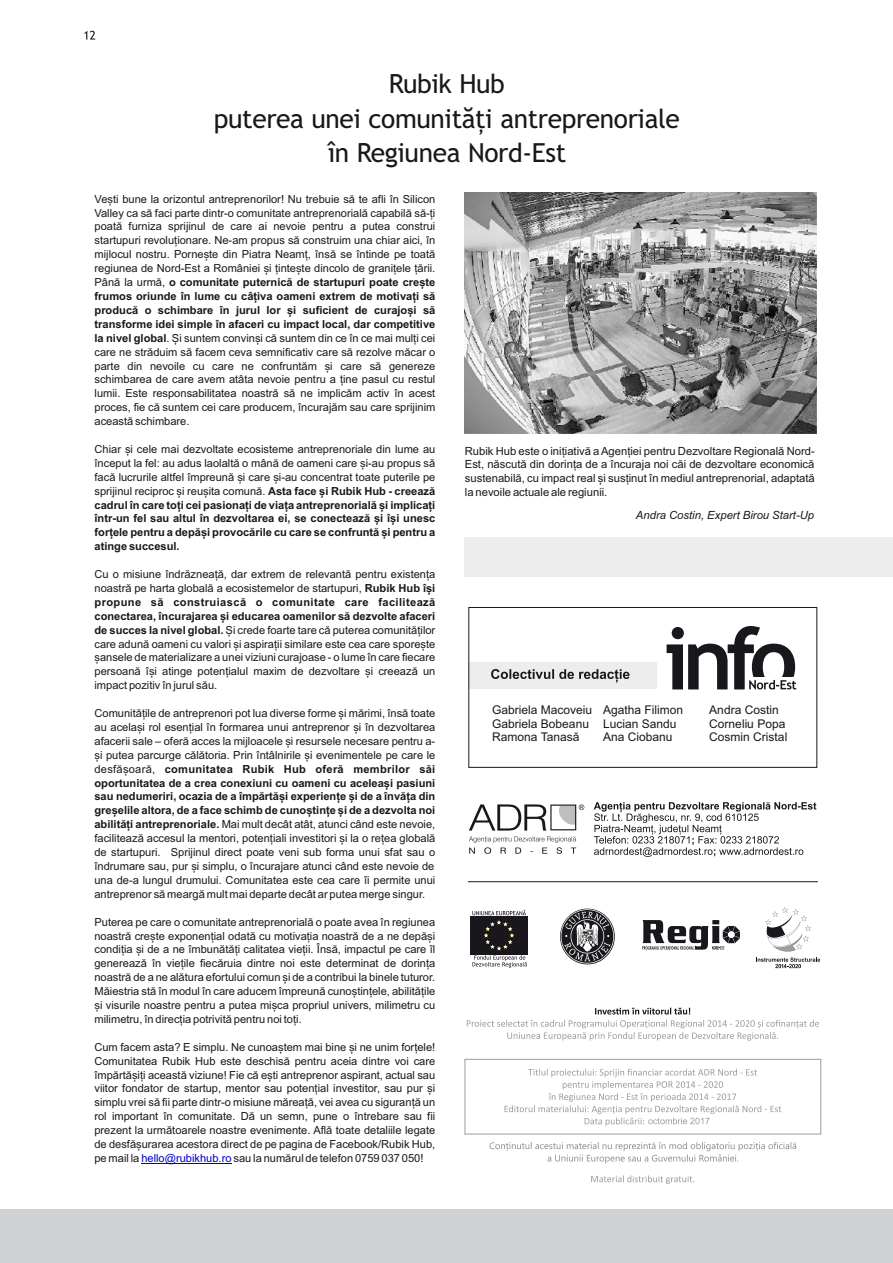
<style>
.page{position:relative;width:893px;height:1263px;background:#fff}
.page>*{position:absolute;margin:0;border:0;box-sizing:border-box;transform-origin:0 0}
.t1{font:26.25px/34.3px "Trebuchet MS";letter-spacing:-.015em;color:#1a171c;text-align:center}
.t2{font:12px/13.4px "Arial";color:#1a171c}
.t3{font:11.25px/14px "Arial";color:#1a171c;text-align:justify}
.t4{font:italic 11.25px "Arial";color:#1a171c}
.t5{font:11.1px/14px "Arial";color:#1a171c;text-align:justify}
.t6{font:700 11.1px/14px "Arial";color:#1a171c;text-align:justify}
.s1{font-weight:700}
.s2{font-weight:400}
.s3{color:#0000c8}
</style>
<div class="page">
<div style="left:0;top:1209px;width:893px;height:54px;background:#d0d1d2"></div>
<svg style="left:84px;top:31px;width:11px;height:9px"></svg>
<div style="left:465px;top:537px;width:428px;height:40px;background:#ededee"></div>
<svg style="left:469px;top:836px;width:107px;height:18px"></svg>
<svg style="left:469px;top:804px;width:115px;height:26px"></svg>
<div style="left:469px;top:662px;width:188px;height:26px;background:#ededee"></div>
<svg style="left:491px;top:669px;width:138px;height:14px"></svg>
<svg style="left:667px;top:626px;width:129px;height:63px"></svg>
<div style="left:468px;top:607px;width:349px;height:161px;border:1px solid #1a171c"></div>
<svg style="left:594px;top:802px;width:222px;height:55px"></svg>
<hr style="left:468px;top:881px;width:350px;height:1px;background:#1a171c">
<svg style="left:595px;top:1007px;width:95px;height:7px"></svg>
<svg style="left:591px;top:1175px;width:103px;height:9px"></svg>
<div style="left:470px;top:916px;width:58px;height:38px;background:#1a171c"></div>
<svg style="left:472px;top:910px;width:55px;height:58px"></svg>
<svg style="left:560px;top:908px;width:55px;height:57px"></svg>
<svg style="left:756px;top:907px;width:64px;height:61px"></svg>
<svg style="left:642px;top:920px;width:98px;height:30px"></svg>
<div style="left:465px;top:1059px;width:356px;height:75px;border:1px solid #9c9d9f"></div>
<hr style="left:141px;top:1163px;width:91px;height:1px;background:#0000c8">
<img style="left:465px;top:193px;width:351px;height:241px">
<svg style="left:467px;top:1020px;width:352px;height:106px"></svg>
<svg style="left:490px;top:1142px;width:306px;height:21px"></svg>
<h1 class="t1" style="left:214px;top:69px;width:467px">Rubik Hub<br>puterea unei comunități antreprenoriale în Regiunea Nord-Est</h1>
<p class="t5" style="left:95px;top:193px;width:342px">Vești bune la orizontul antreprenorilor! Nu trebuie să te afli în Silicon Valley ca să faci parte dintr-o comunitate antreprenorială capabilă să-ți poată furniza sprijinul de care ai nevoie pentru a putea construi startupuri revoluționare. Ne-am propus să construim una chiar aici, în mijlocul nostru. Pornește din Piatra Neamț, însă se întinde pe toată regiunea de Nord-Est a României și țintește dincolo de granițele țării.<br>Până la urmă, <span class="s1">o comunitate puternică de startupuri poate crește frumos oriunde în lume cu câțiva oameni extrem de motivați să producă o schimbare în jurul lor și suficient de curajoși să transforme idei simple în afaceri cu impact local, dar competitive la nivel global</span>. Și suntem convinși că suntem din ce în ce mai mulți cei care ne străduim să facem ceva semnificativ care să rezolve măcar o parte din nevoile cu care ne confruntăm și care să genereze schimbarea de care avem atâta nevoie pentru a ține pasul cu restul lumii. Este responsabilitatea noastră să ne implicăm activ în acest proces, fie că suntem cei care producem, încurajăm sau care sprijinim această schimbare.</p>
<p class="t6" style="left:95px;top:443px;width:342px"><span class="s2">Chiar și cele mai dezvoltate ecosisteme antreprenoriale din lume au început la fel: au adus laolaltă o mână de oameni care și-au propus să facă lucrurile altfel împreună și care și-au concentrat toate puterile pe sprijinul reciproc și reușita comună.</span> Asta face și Rubik Hub - creează cadrul în care toți cei pasionați de viața antreprenorială și implicați într-un fel sau altul în dezvoltarea ei, se conectează și își unesc forțele pentru a depăși provocările cu care se confruntă și pentru a atinge succesul.</p>
<p class="t5" style="left:95px;top:568px;width:342px">Cu o misiune îndrăzneață, dar extrem de relevantă pentru existența noastră pe harta globală a ecosistemelor de startupuri, <span class="s1">Rubik Hub își propune să construiască o comunitate care facilitează conectarea, încurajarea și educarea oamenilor să dezvolte afaceri de succes la nivel global.</span> Și crede foarte tare că puterea comunităților care adună oameni cu valori și aspirații similare este cea care sporește șansele de materializare a unei viziuni curajoase - o lume în care fiecare persoană își atinge potențialul maxim de dezvoltare și creează un impact pozitiv în jurul său.</p>
<p class="t5" style="left:94px;top:707px;width:342px">Comunitățile de antreprenori pot lua diverse forme și mărimi, însă toate au același rol esențial în formarea unui antreprenor și în dezvoltarea afacerii sale – oferă acces la mijloacele și resursele necesare pentru a&shy;și putea parcurge călătoria. Prin întâlnirile și evenimentele pe care le desfășoară, <span class="s1">comunitatea Rubik Hub oferă membrilor săi oportunitatea de a crea conexiuni cu oameni cu aceleași pasiuni sau nedumeriri, ocazia de a împărtăși experiențe și de a învăța din greșelile altora, de a face schimb de cunoștințe și de a dezvolta noi abilități antreprenoriale.</span> Mai mult decât atât, atunci când este nevoie, facilitează accesul la mentori, potențiali investitori și la o rețea globală de startupuri. Sprijinul direct poate veni sub forma unui sfat sau o îndrumare sau, pur și simplu, o încurajare atunci când este nevoie de una de-a lungul drumului. Comunitatea este cea care îi permite unui antreprenor să meargă mult mai departe decât ar putea merge singur.</p>
<p class="t5" style="left:94px;top:916px;width:342px">Puterea pe care o comunitate antreprenorială o poate avea în regiunea noastră crește exponențial odată cu motivația noastră de a ne depăși condiția și de a ne îmbunătăți calitatea vieții. Însă, impactul pe care îl generează în viețile fiecăruia dintre noi este determinat de dorința noastră de a ne alătura efortului comun și de a contribui la binele tuturor.<br>Măiestria stă în modul în care aducem împreună cunoștințele, abilitățile și visurile noastre pentru a putea mișca propriul univers, milimetru cu milimetru, în direcția potrivită pentru noi toți.</p>
<p class="t5" style="left:94px;top:1041px;width:342px">Cum facem asta? E simplu. Ne cunoaștem mai bine și ne unim forțele!<br>Comunitatea Rubik Hub este deschisă pentru aceia dintre voi care împărtășiți această viziune! Fie că ești antreprenor aspirant, actual sau viitor fondator de startup, mentor sau potențial investitor, sau pur și simplu vrei să fii parte dintr-o misiune măreață, vei avea cu siguranță un rol important în comunitate. Dă un semn, pune o întrebare sau fii prezent la următoarele noastre evenimente. Află toate detaliile legate de desfășurarea acestora direct de pe pagina de Facebook/Rubik Hub, pe mail la <span class="s3">hello@rubikhub.ro</span> sau la numărul de telefon 0759 037 050!</p>
<p class="t3" style="left:465px;top:445px;width:352px">Rubik Hub este o inițiativă a Agenției pentru Dezvoltare Regională Nord-Est, născută din dorința de a încuraja noi căi de dezvoltare economică sustenabilă, cu impact real și susținut în mediul antreprenorial, adaptată la nevoile actuale ale regiunii.</p>
<p class="t4" style="left:636px;top:511px;width:180px">Andra Costin, Expert Birou Start-Up</p>
<p class="t2" style="left:492px;top:704px;width:102px">Gabriela Macoveiu<br>Gabriela Bobeanu<br>Ramona Tanasă</p>
<p class="t2" style="left:709px;top:704px;width:80px">Andra Costin<br>Corneliu Popa<br>Cosmin Cristal</p>
<p class="t2" style="left:603px;top:704px;width:82px">Agatha Filimon<br>Lucian Sandu<br>Ana Ciobanu</p>
</div>
